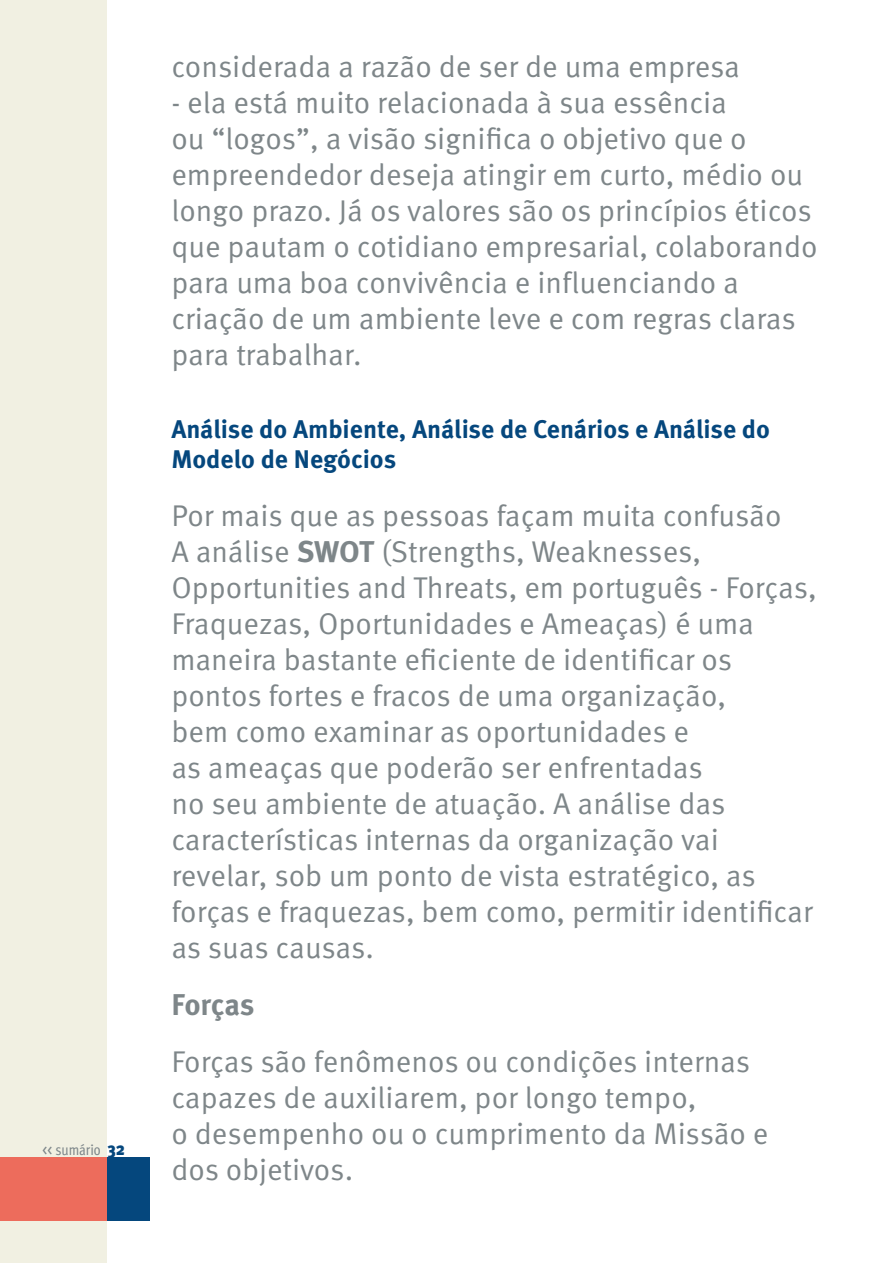
<style>
.page{position:relative;width:893px;height:1263px;background:#fff}
.page>*{position:absolute;margin:0;border:0;box-sizing:border-box;transform-origin:0 0}
.t1{font:30px/36px "Meta Pro Norm";color:#7e8689}
.t2{font:700 30px "Meta Pro";letter-spacing:-.015em;color:#7e8689}
.t3{font:700 25.5px/30.6px "Meta Pro";color:#05477d}
.t4{font:condensed 15px "Meta Pro";letter-spacing:-.005em;color:#7d8689}
.s1{font-weight:900;font-size:18px;color:#05477d}
.s2{font-family:"Meta Pro";font-weight:700}
</style>
<div class="page">
<div style="left:23px;top:1157px;width:127px;height:63px;background:#05477d"></div>
<div style="left:0;top:0;width:106px;height:1263px;background:#f1f0e2"></div>
<div style="left:0;top:1157px;width:106px;height:63px;background:#ed6c5c"></div>
<p class="t4" style="left:43px;top:1138px;width:84px">&lt;&lt; sumário <span class="s1">32</span></p>
<p class="t1" style="left:171px;top:46px;width:570px">considerada a razão de ser de uma empresa</p>
<p class="t1" style="left:171px;top:82px;width:648px">- ela está muito relacionada à sua essência<br>ou “logos”, a visão significa o objetivo que o empreendedor deseja atingir em curto, médio ou longo prazo. Já os valores são os princípios éticos que pautam o cotidiano empresarial, colaborando para uma boa convivência e influenciando a criação de um ambiente leve e com regras claras para trabalhar.</p>
<p class="t3" style="left:171px;top:412px;width:600px">Análise do Ambiente, Análise de Cenários e Análise do<br>Modelo de Negócios</p>
<p class="t1" style="left:171px;top:495px;width:647px">Por mais que as pessoas façam muita confusão<br>A análise <span class="s2">SWOT</span> (Strengths, Weaknesses, Opportunities and Threats, em português - Forças, Fraquezas, Oportunidades e Ameaças) é uma maneira bastante eficiente de identificar os pontos fortes e fracos de uma organização,<br>bem como examinar as oportunidades e<br>as ameaças que poderão ser enfrentadas<br>no seu ambiente de atuação. A análise das características internas da organização vai revelar, sob um ponto de vista estratégico, as forças e fraquezas, bem como, permitir identificar as suas causas.</p>
<p class="t2" style="left:171px;top:981px;width:85px">Forças</p>
<p class="t1" style="left:171px;top:1042px;width:599px">Forças são fenômenos ou condições internas capazes de auxiliarem, por longo tempo,<br>o desempenho ou o cumprimento da Missão e dos objetivos.</p>
</div>
